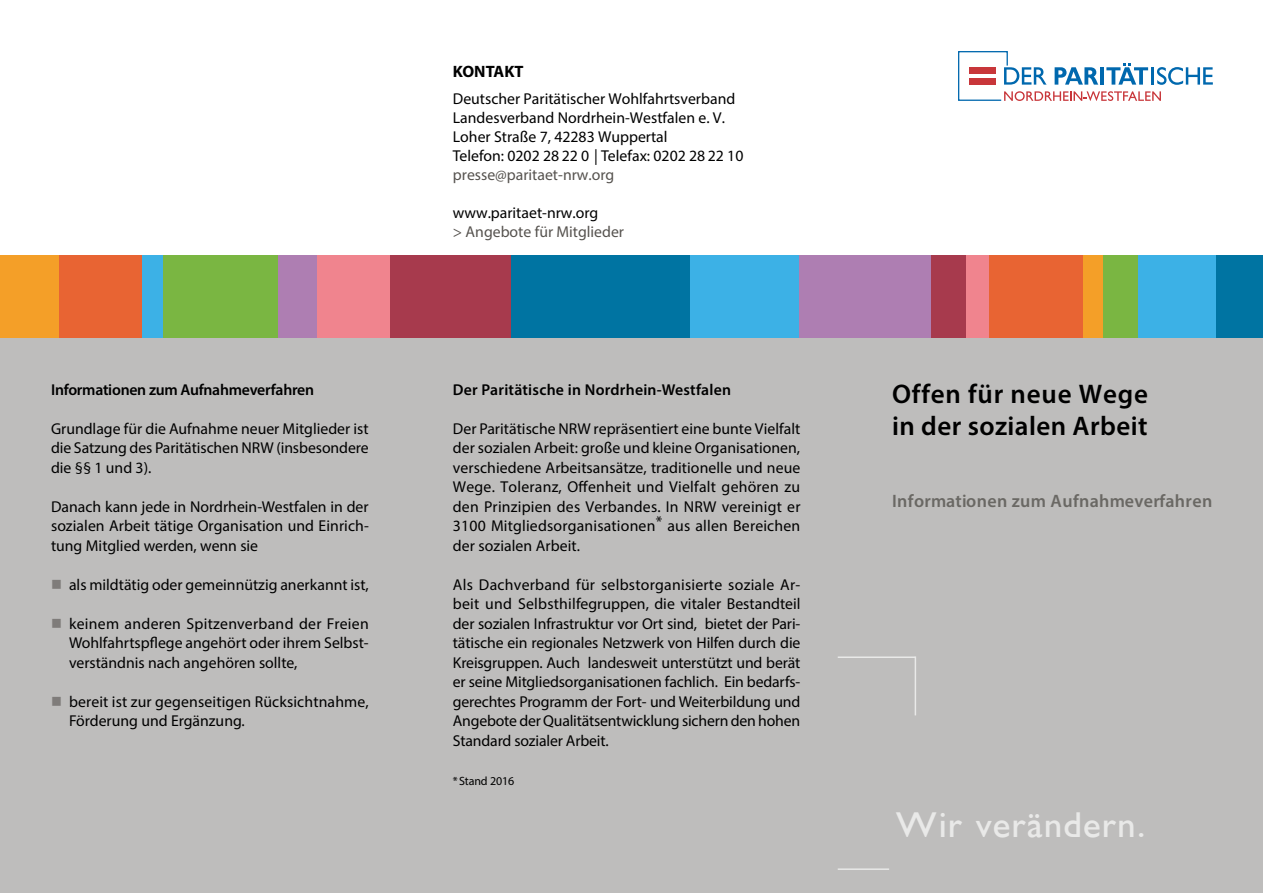
<style>
.page{position:relative;width:1263px;height:893px;background:#fff}
.page>*{position:absolute;margin:0;border:0;box-sizing:border-box;transform-origin:0 0}
.t1{font:500 36.75px "Chantilly";letter-spacing:.025em;color:#e9e9e8;scale:1.16 1}
.t2{font:600 27px/32.4px "Myriad Pro";letter-spacing:.015em;color:#000}
.t3{font:600 18px "Myriad Pro";letter-spacing:.02em;color:#6a6864}
.t4{font:700 16.5px "Myriad Pro";color:#000}
.t5{font:15.75px/19.5px "Myriad Pro";color:#000;text-align:justify}
.t6{font:15.75px "Myriad Pro";color:#55524e}
.t7{font:600 15.75px "Myriad Pro";letter-spacing:.015em;color:#000}
.t8{font:600 15.75px "Myriad Pro";letter-spacing:-.01em;color:#000}
.t9{font:12px "Myriad Pro";letter-spacing:-.01em;color:#000}
.s1{color:#7f7c7a}
</style>
<div class="page">
<div style="left:0;top:255px;width:60px;height:87px;background:#f49f28"></div>
<div style="left:59px;top:255px;width:85px;height:87px;background:#e86433"></div>
<div style="left:143px;top:255px;width:20px;height:87px;background:#3cb1e6"></div>
<div style="left:163px;top:255px;width:116px;height:87px;background:#7ab642"></div>
<div style="left:278px;top:255px;width:40px;height:87px;background:#ae7eb2"></div>
<div style="left:317px;top:255px;width:74px;height:87px;background:#f0848e"></div>
<div style="left:390px;top:255px;width:121px;height:87px;background:#a73a4d"></div>
<div style="left:511px;top:255px;width:179px;height:87px;background:#0074a2"></div>
<div style="left:690px;top:255px;width:110px;height:87px;background:#3cb1e6"></div>
<div style="left:799px;top:255px;width:133px;height:87px;background:#ae7eb2"></div>
<div style="left:931px;top:255px;width:35px;height:87px;background:#a73a4d"></div>
<div style="left:966px;top:255px;width:23px;height:87px;background:#f0848e"></div>
<div style="left:989px;top:255px;width:96px;height:87px;background:#e86433"></div>
<div style="left:1083px;top:255px;width:22px;height:87px;background:#f49f28"></div>
<div style="left:1213px;top:255px;width:50px;height:87px;background:#0074a2"></div>
<div style="left:1137px;top:255px;width:78px;height:87px;background:#3cb1e6"></div>
<div style="left:1104px;top:255px;width:34px;height:87px;background:#7ab642"></div>
<div style="left:0;top:338px;width:1263px;height:555px;background:#bebdbc"></div>
<svg style="left:958px;top:51px;width:255px;height:50px"></svg>
<hr style="left:838px;top:868px;width:51px;height:2px;background:#e9e9e8">
<hr style="left:838px;top:656px;width:77px;height:2px;background:#e9e9e8">
<hr style="left:915px;top:656px;width:1px;height:59px;background:#e9e9e8">
<p class="t8" style="left:51px;top:379px;width:265px">Informationen zum Aufnahmeverfahren</p>
<p class="t5" style="left:51px;top:418px;width:319px">Grundlage für die Aufnahme neuer Mitglieder ist die Satzung des Paritätischen NRW (insbesondere die §§ 1 und 3).</p>
<p class="t5" style="left:51px;top:496px;width:319px">Danach kann jede in Nordrhein-Westfalen in der sozialen Arbeit tätige Organisation und Einrich&shy;tung Mitglied werden, wenn sie</p>
<p class="t5" style="left:51px;top:574px;width:319px"><span class="s1">■</span> als mildtätig oder gemeinnützig anerkannt ist,</p>
<p class="t5" style="left:69px;top:613px;width:301px;text-indent:-18px"><span class="s1">■</span> keinem anderen Spitzenverband der Freien Wohlfahrtspflege angehört oder ihrem Selbst&shy;verständnis nach angehören sollte,</p>
<p class="t5" style="left:69px;top:691px;width:301px;text-indent:-18px"><span class="s1">■</span> bereit ist zur gegenseitigen Rücksichtnahme,<br>Förderung und Ergänzung.</p>
<p class="t4" style="left:453px;top:61px;width:72px">KONTAKT</p>
<p class="t5" style="left:453px;top:89px;width:292px;line-height:18.9px;text-align:left">Deutscher Paritätischer Wohlfahrtsverband Landesverband Nordrhein-Westfalen e. V.<br>Loher Straße 7, 42283 Wuppertal<br>Telefon: 0202 28 22 0 | Telefax: 0202 28 22 10</p>
<p class="t6" style="left:453px;top:165px;width:163px">presse@paritaet-nrw.org</p>
<p class="t5" style="left:453px;top:203px;width:147px">www.paritaet-nrw.org</p>
<p class="t6" style="left:453px;top:222px;width:173px">&gt; Angebote für Mitglieder</p>
<p class="t7" style="left:453px;top:379px;width:280px">Der Paritätische in Nordrhein-Westfalen</p>
<p class="t5" style="left:453px;top:418px;width:349px">Der Paritätische NRW repräsentiert eine bunte Vielfalt der sozialen Arbeit: große und kleine Organisationen, verschiedene Arbeitsansätze, traditionelle und neue Wege. Toleranz, Offenheit und Vielfalt gehören zu den Prinzipien des Verbandes. In NRW vereinigt er 3100 Mitgliedsorganisationen* aus allen Bereichen der sozialen Arbeit.</p>
<p class="t5" style="left:453px;top:574px;width:349px">Als Dachverband für selbstorganisierte soziale Ar&shy;beit und Selbsthilfegruppen, die vitaler Bestandteil der sozialen Infrastruktur vor Ort sind, bietet der Pari&shy;tätische ein regionales Netzwerk von Hilfen durch die Kreisgruppen. Auch landesweit unterstützt und berät er seine Mitgliedsorganisationen fachlich. Ein bedarfs&shy;gerechtes Programm der Fort- und Weiterbildung und Angebote der Qualitätsentwicklung sichern den hohen Standard sozialer Arbeit.</p>
<p class="t9" style="left:453px;top:773px;width:63px">*Stand 2016</p>
<h2 class="t2" style="left:892px;top:377px;width:258px">Offen für neue Wege in der sozialen Arbeit</h2>
<p class="t3" style="left:892px;top:490px;width:322px">Informationen zum Aufnahmeverfahren</p>
<h1 class="t1" style="left:896px;top:805px;width:217px">Wir verändern.</h1>
</div>
